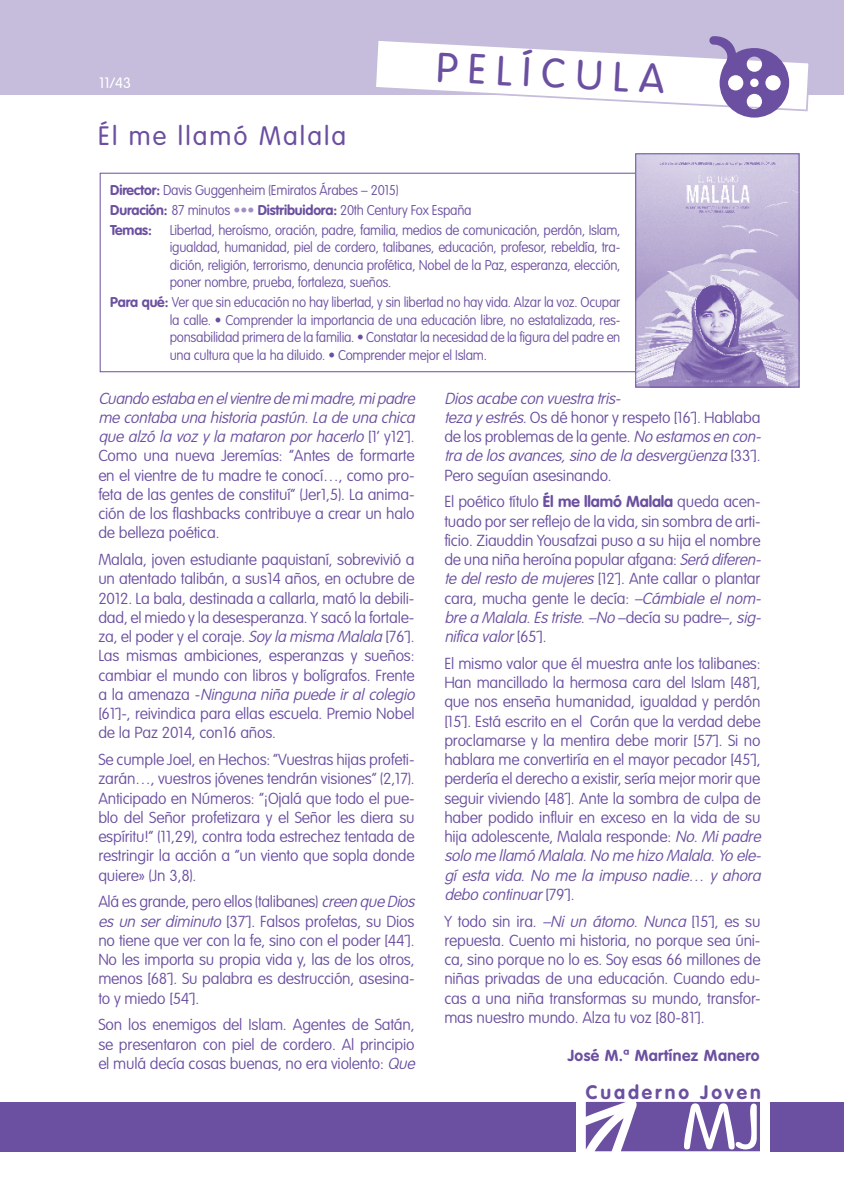
<style>
.page{position:relative;width:844px;height:1191px;background:#fff}
.page>*{position:absolute;margin:0;border:0;box-sizing:border-box;transform-origin:0 0}
.t1{font:300 42px "Vag";color:#6b4fa0}
.t2{font:300 26.25px "VAG Rounded Std";letter-spacing:.08em;color:#6b4fa0}
.t3{font:700 19.25px "VAG Rounded Std";letter-spacing:.15em;color:#6b4fa0}
.t4{font:100 15.75px/19.2px "VAG Rounded Std";letter-spacing:-.01em;color:#6b4fa0}
.t5{font:italic 100 15.75px/19.2px "VAG Rounded Std";color:#6b4fa0}
.t6{font:700 15.75px "VAG Rounded Std";letter-spacing:.025em;color:#6b4fa0}
.t7{font:300 14.88px "VAG Rounded Std";color:#fff}
.t8{font:100 14px/17.5px "VAG Rounded Std";letter-spacing:-.02em;color:#6b4fa0;text-align:justify;scale:.95 1}
.s1{font-weight:700}
.s2{color:#a190c4}
.s3{font-style:italic}
.s4{font-style:normal}
</style>
<div class="page">
<div style="left:0;top:0;width:843px;height:94px;background:#c6bcdc"></div>
<div style="left:0;top:1102px;width:843px;height:49px;background:#6b4fa0"></div>
<div style="left:575px;top:1076px;width:194px;height:80px;background:#fff"></div>
<svg style="left:585px;top:1101px;width:175px;height:50px"></svg>
<svg style="left:99px;top:172px;width:536px;height:200px"></svg>
<svg style="left:372px;top:36px;width:438px;height:82px"></svg>
<img style="left:637px;top:155px;width:160px;height:230px">
<div style="left:635px;top:153px;width:164px;height:234px;border:1px solid #6b4fa0"></div>
<p class="t7" style="left:99px;top:75px;width:33px">11/43</p>
<h2 class="t2" style="left:98px;top:121px;width:249px">Él me llamó Malala</h2>
<h1 class="t1" style="left:438px;top:44px;width:229px;rotate:3deg">PELÍCULA</h1>
<p class="t8" style="left:110px;top:180px;width:382px;line-height:19.9px;text-align:left"><span class="s1">Director:</span> Davis Guggenheim (Emiratos Árabes – 2015)<br><span class="s1">Duración:</span> 87 minutos <span class="s2">•••</span> <span class="s1">Distribuidora:</span> 20th Century Fox España<br><span class="s1">Temas:</span></p>
<p class="t8" style="left:170px;top:221px;width:476px">Libertad, heroísmo, oración, padre, familia, medios de comunicación, perdón, Islam, igualdad, humanidad, piel de cordero, talibanes, educación, profesor, rebeldía, tra&shy;dición, religión, terrorismo, denuncia profética, Nobel de la Paz, esperanza, elección, poner nombre, prueba, fortaleza, sueños.</p>
<p class="t8" style="left:170px;top:294px;width:475px;text-indent:-60px"><span class="s1">Para qué:</span> Ver que sin educación no hay libertad, y sin libertad no hay vida. Alzar la voz. Ocupar la calle. • Comprender la importancia de una educación libre, no estatalizada, res&shy;ponsabilidad primera de la familia. • Constatar la necesidad de la figura del padre en una cultura que la ha diluido. • Comprender mejor el Islam.</p>
<p class="t4" style="left:98px;top:389px;width:322px"><span class="s3">Cuandoestaba enelvientredemimadre,mipadre me contaba una historia pastún.La de una chica que alzó la vozyla mataron porhacerlo</span> [ 1 ’ y 1 2 ´] .<br>Como una nueva Jeremías: “Antes de formarte en el vientre de tu madre te conocí…, como pro&shy;feta de las gentes de constituí” (Jer1,5). La anima&shy;ción de los flashbacks contribuye a crear un halo de belleza poética.</p>
<p class="t4" style="left:98px;top:550px;width:322px">Malala, joven estudiante paquistaní, sobrevivió a un atentado talibán, a sus14 años, en octubre de 2012. La bala, destinada a callarla, mató la debili&shy;dad, el miedo y la desesperanza. Y sacó la fortale&shy;za, el poder y el coraje. <span class="s3">Soyla misma Malala</span> [76´].<br>Las mismas ambiciones, esperanzas y sueños: cambiar el mundo con libros y bolígrafos. Frente a l a a m e n a z a - <span class="s3">Ninguna niña puede iralcolegio </span>[61´]-, reivindica para ellas escuela. Premio Nobel de la Paz 2014, con16 años.</p>
<p class="t4" style="left:98px;top:750px;width:318px;text-align:justify">Se cumple Joel, en Hechos: “Vuestras hijas profeti&shy;zarán…, vuestros jóvenes tendrán visiones” (2,17).<br>Anticipado en Números: “¡Ojalá que todo el pue&shy;blo del Señor profetizara y el Señor les diera su espíritu!” (11,29), contra toda estrechez tentada de restringir la acción a “un viento que sopla donde quiere» (Jn 3,8).</p>
<p class="t4" style="left:98px;top:892px;width:321px">Alá es grande, pero ellos (talibanes) <span class="s3">creen queDios es un ser diminuto</span> [37´]. Falsos profetas, su Dios no tiene que ver con la fe, sino con el poder [44´].<br>No les importa su propia vida y, las de los otros, menos [68´]. Su palabra es destrucción, asesina&shy;to y miedo [54´].</p>
<p class="t4" style="left:98px;top:1015px;width:322px">Son los enemigos del Islam. Agentes de Satán, se presentaron con piel de cordero. Al principio el mulá decía cosas buenas, no era violento: <span class="s3">Que</span></p>
<p class="t5" style="left:444px;top:389px;width:322px">Diosacabe con vuestra tris-<br>teza yestrés.<span class="s4">Os dé honor y respeto [16´]. Hablaba de los problemas de la gente.</span> No estamosen con&shy;tra de losavances,sino de la desvergüenza <span class="s4">[ 3 3 ´ ] .<br>Pero seguían asesinando.</span></p>
<p class="t4" style="left:444px;top:493px;width:322px">El poético título <span class="s1">Él me llamó Malala</span> queda acen&shy;tuado por ser reflejo de la vida, sin sombra de arti&shy;ficio. Ziauddin Yousafzai puso a su hija el nombre de una niña heroína popular afgana: <span class="s3">Será diferen&shy;te delresto de mujeres</span>[12´]. Ante callar o plantar cara, mucha gente le decía: <span class="s3">–Cámbiale el nom&shy;bre a Malala.Estriste.–No</span> –d e cía s u p a d r e–, <span class="s3">sig&shy;nifica valor</span>[ 6 5 ´] .</p>
<p class="t4" style="left:444px;top:654px;width:322px">El mismo valor que él muestra ante los talibanes:<br>Han mancillado la hermosa cara del Islam [48´], que nos enseña humanidad, igualdad y perdón [15´]. Está escrito en el Corán que la verdad debe proclamarse y la mentira debe morir [57´]. Si no hablara me convertiría en el mayor pecador [45´], perdería el derecho a existir, sería mejor morir que seguir viviendo [48´]. Ante la sombra de culpa de haber podido influir en exceso en la vida de su hija adolescente, Malala responde: <span class="s3">No.Mipadre solo me llamó Malala.No me hizo Malala.Yo ele&shy;gí esta vida. No me la impuso nadie… y ahora debo continuar</span>[ 7 9 ´] .</p>
<p class="t4" style="left:444px;top:912px;width:317px;text-align:justify">Y todo sin ira. <span class="s3">–Ni un átomo. Nunca</span> [15´], es su repuesta. Cuento mi historia, no porque sea úni&shy;ca, sino porque no lo es. Soy esas 66 millones de niñas privadas de una educación. Cuando edu&shy;cas a una niña transformas su mundo, transfor&shy;mas nuestro mundo. Alza tu voz [80-81´].</p>
<p class="t6" style="left:567px;top:1046px;width:193px">José M.ª Martínez Manero</p>
<p class="t3" style="left:585px;top:1081px;width:176px">Cuaderno Joven</p>
</div>
